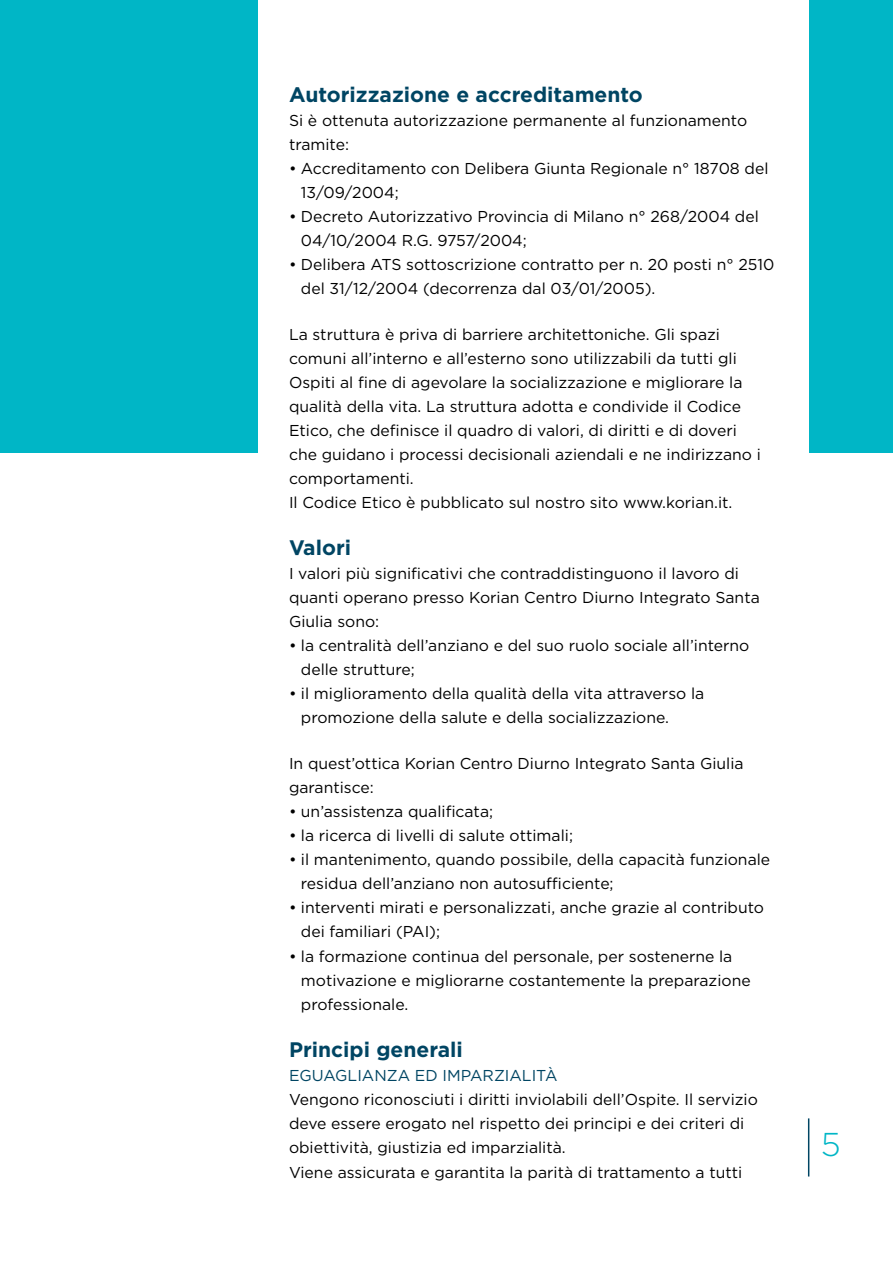
<style>
.page{position:relative;width:893px;height:1263px;background:#fff}
.page>*{position:absolute;margin:0;border:0;box-sizing:border-box;transform-origin:0 0}
.t1{font:300 33px "Gotham";color:#00b6c6}
.t2{font:700 21px "Gotham";color:#004563}
.t3{font:15.75px/24px "Gotham";color:#000}
.t4{font:15.75px "Gotham";color:#004563}
</style>
<div class="page">
<div style="left:0;top:0;width:893px;height:453px;background:#00b6c6"></div>
<div style="left:258px;top:0;width:551px;height:493px;background:#fff"></div>
<hr style="left:808px;top:1118px;width:1px;height:58px;background:#004563">
<h2 class="t2" style="left:289px;top:80px;width:355px">Autorizzazione e accreditamento</h2>
<p class="t3" style="left:289px;top:108px;width:460px">Si è ottenuta autorizzazione permanente al funzionamento tramite:</p>
<p class="t3" style="left:301px;top:156px;width:469px;text-indent:-12px">• Accreditamento con Delibera Giunta Regionale n° 18708 del<br>13/09/2004;</p>
<p class="t3" style="left:301px;top:204px;width:459px;text-indent:-12px">• Decreto Autorizzativo Provincia di Milano n° 268/2004 del<br>04/10/2004 R.G. 9757/2004;</p>
<p class="t3" style="left:301px;top:252px;width:475px;text-indent:-12px">• Delibera ATS sottoscrizione contratto per n. 20 posti n° 2510 del 31/12/2004 (decorrenza dal 03/01/2005).</p>
<p class="t3" style="left:289px;top:322px;width:473px">La struttura è priva di barriere architettoniche. Gli spazi comuni all’interno e all’esterno sono utilizzabili da tutti gli Ospiti al fine di agevolare la socializzazione e migliorare la qualità della vita. La struttura adotta e condivide il Codice Etico, che definisce il quadro di valori, di diritti e di doveri che guidano i processi decisionali aziendali e ne indirizzano i comportamenti.<br>Il Codice Etico è pubblicato sul nostro sito www.korian.it.</p>
<h2 class="t2" style="left:289px;top:533px;width:64px">Valori</h2>
<p class="t3" style="left:289px;top:561px;width:472px">I valori più significativi che contraddistinguono il lavoro di quanti operano presso Korian Centro Diurno Integrato Santa<br>Giulia sono:</p>
<p class="t3" style="left:301px;top:633px;width:450px;text-indent:-12px">• la centralità dell’anziano e del suo ruolo sociale all’interno delle strutture;</p>
<p class="t3" style="left:301px;top:681px;width:405px;text-indent:-12px">• il miglioramento della qualità della vita attraverso la promozione della salute e della socializzazione.</p>
<p class="t3" style="left:289px;top:751px;width:456px">In quest’ottica Korian Centro Diurno Integrato Santa Giulia garantisce:</p>
<p class="t3" style="left:289px;top:799px;width:206px">• un’assistenza qualificata;</p>
<p class="t3" style="left:289px;top:823px;width:285px">• la ricerca di livelli di salute ottimali;</p>
<p class="t3" style="left:301px;top:847px;width:471px;text-indent:-12px">• il mantenimento, quando possibile, della capacità funzionale residua dell’anziano non autosufficiente;</p>
<p class="t3" style="left:301px;top:895px;width:465px;text-indent:-12px">• interventi mirati e personalizzati, anche grazie al contributo dei familiari (PAI);</p>
<p class="t3" style="left:301px;top:943px;width:451px;text-indent:-12px">• la formazione continua del personale, per sostenerne la motivazione e migliorarne costantemente la preparazione professionale.</p>
<h2 class="t2" style="left:289px;top:1036px;width:175px">Principi generali</h2>
<p class="t4" style="left:289px;top:1066px;width:270px">EGUAGLIANZA ED IMPARZIALITÀ</p>
<p class="t3" style="left:289px;top:1087px;width:470px">Vengono riconosciuti i diritti inviolabili dell’Ospite. Il servizio deve essere erogato nel rispetto dei principi e dei criteri di obiettività, giustizia ed imparzialità.<br>Viene assicurata e garantita la parità di trattamento a tutti</p>
<h1 class="t1" style="left:821px;top:1123px;width:21px">5</h1>
</div>
